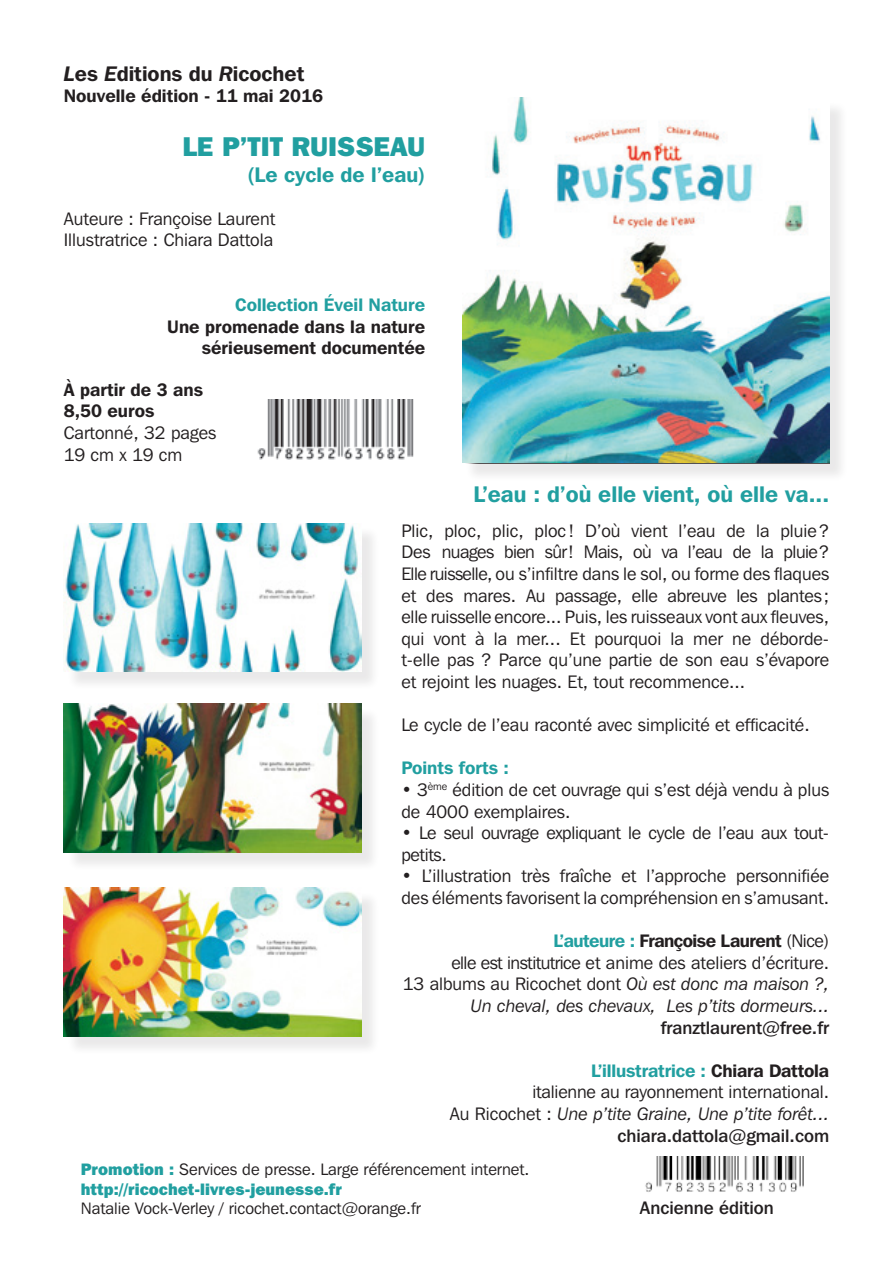
<style>
.page{position:relative;width:893px;height:1263px;background:#fff}
.page>*{position:absolute;margin:0;border:0;box-sizing:border-box;transform-origin:0 0}
.t1{font:800 27px "Franklin Gothic IT Cby BT";color:#219fa0}
.t2{font:600 22.5px "Franklin Gothic IT Cby BT";color:#219fa0}
.t3{font:600 21px "Franklin Gothic IT Cby BT";color:#231f20}
.t4{font:600 21px "Franklin Gothic IT Cby BT";color:#219fa0}
.t5{font:18px/21.6px "Franklin Gothic IT Cby BT";color:#231f20}
.t6{font:italic 18px/21.6px "Franklin Gothic IT Cby BT";color:#231f20;text-align:right}
.t7{font:600 18px "Franklin Gothic IT Cby BT";color:#231f20}
.t8{font:600 18px "Franklin Gothic IT Cby BT";color:#219fa0}
.t9{font:500 18px "Franklin Gothic IT Cby BT";color:#231f20}
.t10{font:18px/21.6px "Franklin Gothic IT Cby BT";letter-spacing:-.02em;color:#231f20}
.t11{font:600 18px "Franklin Gothic IT Cby BT";letter-spacing:-.03em;color:#231f20}
.t12{font:16.5px "Franklin Gothic IT Cby BT";color:#231f20}
.t13{font:800 16.5px "Franklin Gothic IT Cby BT";color:#219fa0}
.s1{font-style:italic}
.s2{color:#219fa0}
.s3{font-weight:400}
.s4{font-style:normal}
.s5{color:#231f20}
.s6{font-weight:800;color:#219fa0}
</style>
<div class="page">
<div style="left:464px;top:100px;width:384px;height:382px;background:#231f20;opacity:.1"></div>
<img style="left:462px;top:98px;width:367px;height:365px">
<div style="left:66px;top:525px;width:314px;height:165px;background:#231f20;opacity:.1"></div>
<img style="left:64px;top:523px;width:297px;height:149px">
<div style="left:66px;top:706px;width:314px;height:165px;background:#231f20;opacity:.1"></div>
<img style="left:64px;top:704px;width:297px;height:149px">
<div style="left:66px;top:890px;width:314px;height:165px;background:#231f20;opacity:.1"></div>
<img style="left:64px;top:888px;width:297px;height:148px">
<img style="left:257px;top:400px;width:157px;height:60px">
<img style="left:645px;top:1156px;width:159px;height:36px">
<p class="t3" style="left:64px;top:60px;width:242px"><span class="s1">L</span>es <span class="s1">E</span>ditions du <span class="s1">R</span>icochet</p>
<p class="t7" style="left:64px;top:85px;width:261px">Nouvelle édition - 11 mai 2016</p>
<p class="t1" style="left:182px;top:130px;width:244px">LE P’TIT RUISSEAU</p>
<p class="t4" style="left:248px;top:161px;width:179px">(Le cycle de l’eau)</p>
<p class="t5" style="left:64px;top:207px;width:213px">Auteure : Françoise Laurent</p>
<p class="t5" style="left:64px;top:229px;width:211px">Illustratrice : Chiara Dattola</p>
<p class="t8" style="left:235px;top:293px;width:191px">Collection Éveil Nature</p>
<p class="t7" style="left:167px;top:315px;width:259px">Une promenade dans la nature</p>
<p class="t7" style="left:202px;top:337px;width:225px">sérieusement documentée</p>
<p class="t7" style="left:64px;top:378px;width:141px">À partir de 3 ans</p>
<p class="t7" style="left:64px;top:400px;width:92px">8,50 euros</p>
<p class="t5" style="left:64px;top:422px;width:154px">Cartonné, 32 pages</p>
<p class="t5" style="left:64px;top:443px;width:120px">19 cm x 19 cm</p>
<p class="t2" style="left:473px;top:480px;width:357px">L’eau : d’où elle vient, où elle va...</p>
<p class="t5" style="left:401px;top:519px;width:429px;text-align:justify">Plic, ploc, plic, ploc ! D’où vient l’eau de la pluie?<br>Des nuages bien sûr! Mais, où va l’eau de la pluie?<br>Elle ruisselle, ou s’infiltre dans le sol, ou forme des flaques et des mares. Au passage, elle abreuve les plantes; elle ruisselle encore... Puis, les ruisseaux vont aux fleuves, qui vont à la mer... Et pourquoi la mer ne déborde&shy;t-elle pas ? Parce qu’une partie de son eau s’évapore et rejoint les nuages. Et, tout recommence...</p>
<p class="t5" style="left:401px;top:714px;width:410px">Le cycle de l’eau raconté avec simplicité et efficacité.</p>
<p class="t8" style="left:401px;top:757px;width:109px">Points forts :</p>
<p class="t5" style="left:401px;top:779px;width:429px">• 3<sup>ème</sup> édition de cet ouvrage qui s’est déjà vendu à plus de 4000 exemplaires.</p>
<p class="t10" style="left:401px;top:822px;width:429px">• Le seul ouvrage expliquant le cycle de l’eau aux tout&shy;petits.</p>
<p class="t5" style="left:401px;top:865px;width:429px">• L’illustration très fraîche et l’approche personnifiée des éléments favorisent la compréhension en s’amusant.</p>
<p class="t11" style="left:553px;top:930px;width:277px"><span class="s2">L’auteure :</span> Françoise Laurent <span class="s3">(Nice)</span></p>
<p class="t5" style="left:451px;top:951px;width:379px">elle est institutrice et anime des ateliers d’écriture.</p>
<p class="t6" style="left:403px;top:973px;width:428px"><span class="s4">13 albums au Ricochet dont</span> Où est donc ma maison ?,<br>Un cheval, des chevaux, Les p’tits dormeurs...</p>
<p class="t9" style="left:661px;top:1016px;width:170px">franztlaurent@free.fr</p>
<p class="t8" style="left:591px;top:1059px;width:240px">L’illustratrice : <span class="s5">Chiara Dattola</span></p>
<p class="t5" style="left:532px;top:1081px;width:298px">italienne au rayonnement international.</p>
<p class="t6" style="left:450px;top:1103px;width:381px"><span class="s4">Au Ricochet :</span> Une p’tite Graine, Une p’tite forêt...</p>
<p class="t9" style="left:617px;top:1124px;width:213px">chiara.dattola@gmail.com</p>
<p class="t12" style="left:81px;top:1159px;width:450px"><span class="s6">Promotion :</span> Services de presse. Large référencement internet.</p>
<p class="t13" style="left:81px;top:1178px;width:263px">http://ricochet-livres-jeunesse.fr</p>
<p class="t12" style="left:81px;top:1198px;width:341px">Natalie Vock-Verley / ricochet.contact@orange.fr</p>
<p class="t9" style="left:640px;top:1197px;width:135px">Ancienne édition</p>
</div>
